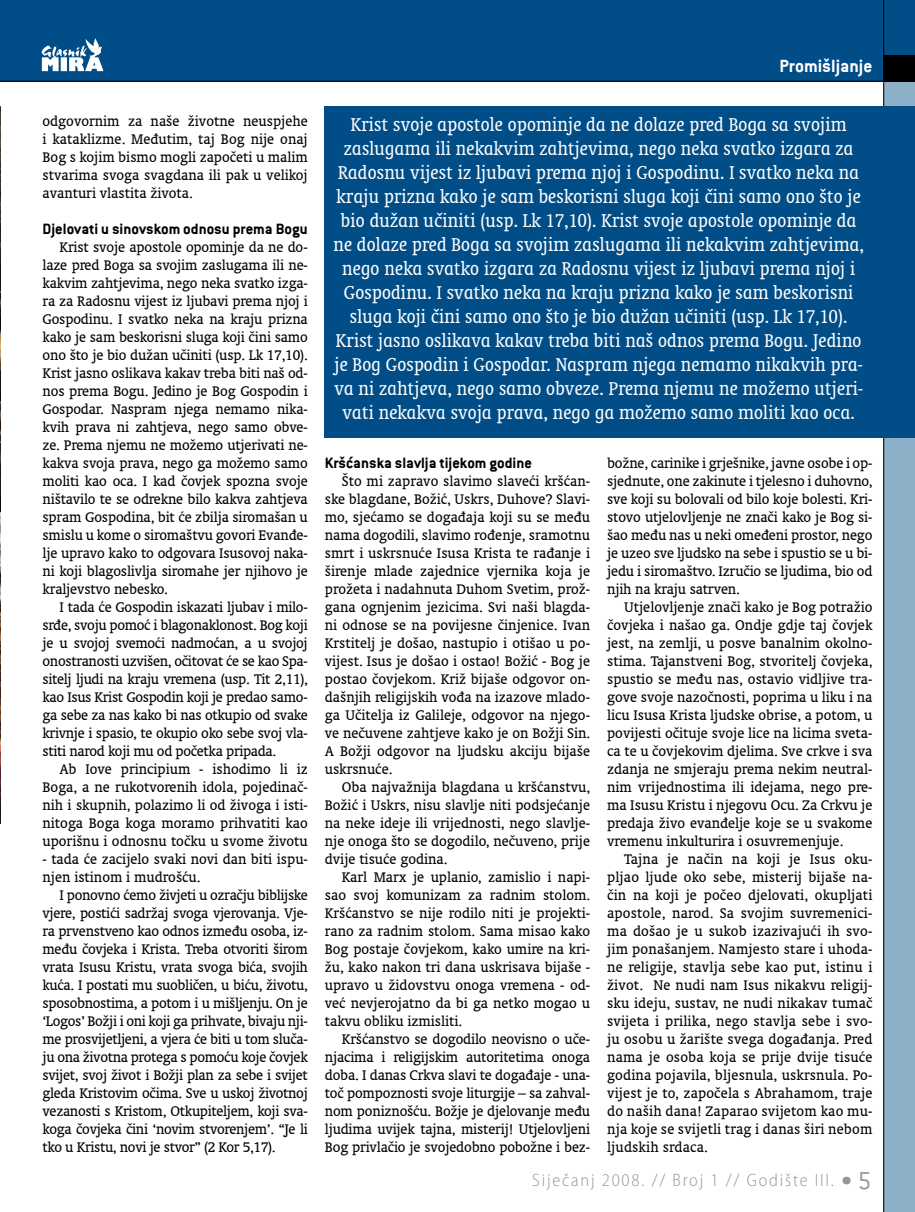
<style>
.page{position:relative;width:915px;height:1212px;background:#fff}
.page>*{position:absolute;margin:0;border:0;box-sizing:border-box;transform-origin:0 0}
.t1{font:condensed 21px/24px "Oranda L2";letter-spacing:.01em;color:#fff;text-align:center}
.t2{font:700 19.5px "Conduit ITC";color:#fff}
.t3{font:300 semi-condensed 18px "Myriad Pro";letter-spacing:.1em;color:#97979b}
.t4{font:700 16.5px "Conduit ITC";color:#000}
.t5{font:15.75px/18px "Oranda L2";color:#000;text-align:justify}
.s1{font-family:"Conduit ITC";font-stretch:normal;font-size:27px}
</style>
<div class="page">
<div style="left:0;top:0;width:914px;height:81px;background:#004d87"></div>
<div style="left:883px;top:81px;width:31px;height:1131px;background:#8bb0c8"></div>
<div style="left:883px;top:55px;width:31px;height:26px;background:#000"></div>
<hr style="left:0;top:81px;width:883px;height:1px;background:#000">
<hr style="left:883px;top:0;width:1px;height:1212px;background:#000">
<svg style="left:42px;top:38px;width:61px;height:33px"></svg>
<img style="left:0;top:106px;width:1px;height:718px">
<div style="left:325px;top:106px;width:589px;height:332px;background:#004d87"></div>
<p class="t5" style="left:43px;top:112px;width:267px">odgovornim za naše životne neuspjehe i kataklizme. Međutim, taj Bog nije onaj Bog s kojim bismo mogli započeti u malim stvarima svoga svagdana ili pak u velikoj avanturi vlastita života.</p>
<p class="t4" style="left:43px;top:219px;width:266px">Djelovati u sinovskom odnosu prema Bogu</p>
<p class="t5" style="left:43px;top:238px;width:267px;text-indent:17px">Krist svoje apostole opominje da ne do&shy;laze pred Boga sa svojim zaslugama ili ne&shy;kakvim zahtjevima, nego neka svatko izga&shy;ra za Radosnu vijest iz ljubavi prema njoj i Gospodinu. I svatko neka na kraju prizna kako je sam beskorisni sluga koji čini samo ono što je bio dužan učiniti (usp. Lk 17,10).<br>Krist jasno oslikava kakav treba biti naš od&shy;nos prema Bogu. Jedino je Bog Gospodin i Gospodar. Naspram njega nemamo nika&shy;kvih prava ni zahtjeva, nego samo obve&shy;ze. Prema njemu ne možemo utjerivati ne&shy;kakva svoja prava, nego ga možemo samo moliti kao oca. I kad čovjek spozna svoje ništavilo te se odrekne bilo kakva zahtjeva spram Gospodina, bit će zbilja siromašan u smislu u kome o siromaštvu govori Evanđe&shy;lje upravo kako to odgovara Isusovoj naka&shy;ni koji blagoslivlja siromahe jer njihovo je kraljevstvo nebesko.</p>
<p class="t5" style="left:43px;top:598px;width:267px;text-indent:17px">I tada će Gospodin iskazati ljubav i milo&shy;srđe, svoju pomoć i blagonaklonost. Bog koji je u svojoj svemoći nadmoćan, a u svojoj onostranosti uzvišen, očitovat će se kao Spa&shy;sitelj ljudi na kraju vremena (usp. Tit 2,11), kao Isus Krist Gospodin koji je predao samo&shy;ga sebe za nas kako bi nas otkupio od svake krivnje i spasio, te okupio oko sebe svoj vla&shy;stiti narod koji mu od početka pripada.</p>
<p class="t5" style="left:43px;top:760px;width:267px;text-indent:17px">Ab Iove principium - ishodimo li iz Boga, a ne rukotvorenih idola, pojedinač&shy;nih i skupnih, polazimo li od živoga i isti&shy;nitoga Boga koga moramo prihvatiti kao uporišnu i odnosnu točku u svome životu</p>
<p class="t5" style="left:43px;top:850px;width:267px">- tada će zacijelo svaki novi dan biti ispu&shy;njen istinom i mudrošću.</p>
<p class="t5" style="left:43px;top:886px;width:267px;text-indent:17px">I ponovno ćemo živjeti u ozračju biblijske vjere, postići sadržaj svoga vjerovanja. Vje&shy;ra prvenstveno kao odnos između osoba, iz&shy;među čovjeka i Krista. Treba otvoriti širom vrata Isusu Kristu, vrata svoga bića, svojih kuća. I postati mu suobličen, u biću, životu, sposobnostima, a potom i u mišljenju. On je ‘Logos’ Božji i oni koji ga prihvate, bivaju nji&shy;me prosvijetljeni, a vjera će biti u tom sluča&shy;ju ona životna protega s pomoću koje čovjek svijet, svoj život i Božji plan za sebe i svijet gleda Kristovim očima. Sve u uskoj životnoj vezanosti s Kristom, Otkupiteljem, koji sva&shy;koga čovjeka čini ‘novim stvorenjem’. “Je li tko u Kristu, novi je stvor” (2 Kor 5,17).</p>
<p class="t2" style="left:779px;top:55px;width:94px">Promišljanje</p>
<p class="t1" style="left:333px;top:112px;width:532px">Krist svoje apostole opominje da ne dolaze pred Boga sa svojim zaslugama ili nekakvim zahtjevima, nego neka svatko izgara za Radosnu vijest iz ljubavi prema njoj i Gospodinu. I svatko neka na kraju prizna kako je sam beskorisni sluga koji čini samo ono što je bio dužan učiniti (usp. Lk 17,10). Krist svoje apostole opominje da ne dolaze pred Boga sa svojim zaslugama ili nekakvim zahtjevima, nego neka svatko izgara za Radosnu vijest iz ljubavi prema njoj i Gospodinu. I svatko neka na kraju prizna kako je sam beskorisni sluga koji čini samo ono što je bio dužan učiniti (usp. Lk 17,10).<br>Krist jasno oslikava kakav treba biti naš odnos prema Bogu. Jedino je Bog Gospodin i Gospodar. Naspram njega nemamo nikakvih pra&shy;va ni zahtjeva, nego samo obveze. Prema njemu ne možemo utjeri&shy;vati nekakva svoja prava, nego ga možemo samo moliti kao oca.</p>
<p class="t4" style="left:325px;top:453px;width:208px">Kršćanska slavlja tijekom godine</p>
<p class="t5" style="left:325px;top:472px;width:267px;text-indent:17px">Što mi zapravo slavimo slaveći kršćan&shy;ske blagdane, Božić, Uskrs, Duhove? Slavi&shy;mo, sjećamo se događaja koji su se među nama dogodili, slavimo rođenje, sramotnu smrt i uskrsnuće Isusa Krista te rađanje i širenje mlade zajednice vjernika koja je prožeta i nadahnuta Duhom Svetim, prož&shy;gana ognjenim jezicima. Svi naši blagda&shy;ni odnose se na povijesne činjenice. Ivan Krstitelj je došao, nastupio i otišao u po&shy;vijest. Isus je došao i ostao! Božić - Bog je postao čovjekom. Križ bijaše odgovor on&shy;dašnjih religijskih vođa na izazove mlado&shy;ga Učitelja iz Galileje, odgovor na njego&shy;ve nečuvene zahtjeve kako je on Božji Sin.<br>A Božji odgovor na ljudsku akciju bijaše uskrsnuće.</p>
<p class="t5" style="left:325px;top:778px;width:267px;text-indent:17px">Oba najvažnija blagdana u kršćanstvu, Božić i Uskrs, nisu slavlje niti podsjećanje na neke ideje ili vrijednosti, nego slavlje&shy;nje onoga što se dogodilo, nečuveno, prije dvije tisuće godina.</p>
<p class="t5" style="left:325px;top:868px;width:267px;text-indent:17px">Karl Marx je uplanio, zamislio i napi&shy;sao svoj komunizam za radnim stolom.<br>Kršćanstvo se nije rodilo niti je projekti&shy;rano za radnim stolom. Sama misao kako Bog postaje čovjekom, kako umire na kri&shy;žu, kako nakon tri dana uskrisava bijaše - upravo u židovstvu onoga vremena - od&shy;već nevjerojatno da bi ga netko mogao u takvu obliku izmisliti.</p>
<p class="t5" style="left:325px;top:1030px;width:267px;text-indent:17px">Kršćanstvo se dogodilo neovisno o uče&shy;njacima i religijskim autoritetima onoga doba. I danas Crkva slavi te događaje - una&shy;toč pompoznosti svoje liturgije – sa zahval&shy;nom poniznošću. Božje je djelovanje među ljudima uvijek tajna, misterij! Utjelovljeni Bog privlačio je svojedobno pobožne i bez-</p>
<p class="t5" style="left:607px;top:454px;width:267px">božne, carinike i grješnike, javne osobe i op&shy;sjednute, one zakinute i tjelesno i duhovno, sve koji su bolovali od bilo koje bolesti. Kri&shy;stovo utjelovljenje ne znači kako je Bog si&shy;šao među nas u neki omeđeni prostor, nego je uzeo sve ljudsko na sebe i spustio se u bi&shy;jedu i siromaštvo. Izručio se ljudima, bio od njih na kraju satrven.</p>
<p class="t5" style="left:607px;top:598px;width:267px;text-indent:17px">Utjelovljenje znači kako je Bog potražio čovjeka i našao ga. Ondje gdje taj čovjek jest, na zemlji, u posve banalnim okolno&shy;stima. Tajanstveni Bog, stvoritelj čovjeka, spustio se među nas, ostavio vidljive tra&shy;gove svoje nazočnosti, poprima u liku i na licu Isusa Krista ljudske obrise, a potom, u povijesti očituje svoje lice na licima sveta&shy;ca te u čovjekovim djelima. Sve crkve i sva zdanja ne smjeraju prema nekim neutral&shy;nim vrijednostima ili idejama, nego pre&shy;ma Isusu Kristu i njegovu Ocu. Za Crkvu je predaja živo evanđelje koje se u svakome vremenu inkulturira i osuvremenjuje.</p>
<p class="t5" style="left:607px;top:850px;width:267px;text-indent:17px">Tajna je način na koji je Isus oku&shy;pljao ljude oko sebe, misterij bijaše na&shy;čin na koji je počeo djelovati, okupljati apostole, narod. Sa svojim suvremenici&shy;ma došao je u sukob izazivajući ih svo&shy;jim ponašanjem. Namjesto stare i uhoda&shy;ne religije, stavlja sebe kao put, istinu i život. Ne nudi nam Isus nikakvu religij&shy;sku ideju, sustav, ne nudi nikakav tumač svijeta i prilika, nego stavlja sebe i svo&shy;ju osobu u žarište svega događanja. Pred nama je osoba koja se prije dvije tisuće godina pojavila, bljesnula, uskrsnula. Po&shy;vijest je to, započela s Abrahamom, traje do naših dana! Zaparao svijetom kao mu&shy;nja koje se svijetli trag i danas širi nebom ljudskih srdaca.</p>
<p class="t3" style="left:532px;top:1170px;width:340px">Siječanj 2008. // Broj 1 // Godište III. <span class="s1">•5</span></p>
</div>
